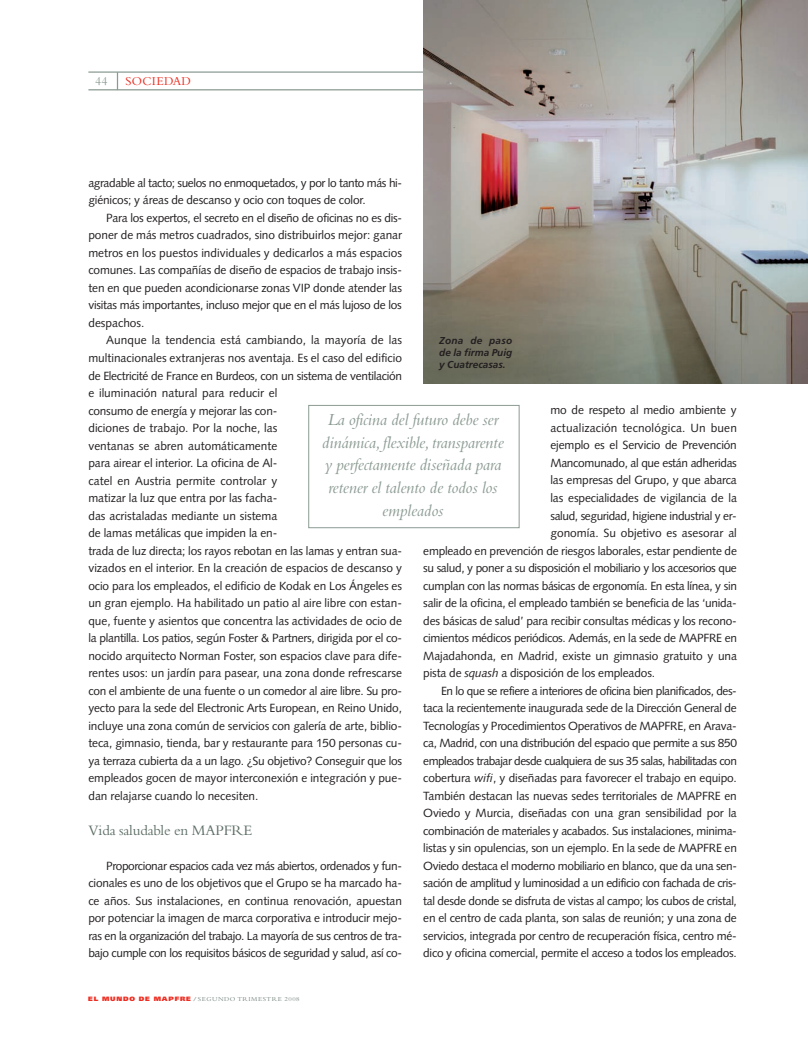
<style>
.page{position:relative;width:808px;height:1053px;background:#fff}
.page>*{position:absolute;margin:0;border:0;box-sizing:border-box;transform-origin:0 0}
.t1{font:italic 17.5px/22.5px "Bembo";letter-spacing:-.01em;color:#8b9b92;text-align:center}
.t2{font:15px "Bembo";letter-spacing:-.01em;color:#5d6e65}
.t3{font:12.5px "Bembo";letter-spacing:.025em;color:#ee2e22}
.t4{font:12.5px "Bembo";color:#8b9b92}
.t5{font:11.88px/17.5px "Syntax";letter-spacing:-.015em;color:#231f20;text-align:justify}
.t6{font:11.88px "Syntax";letter-spacing:-.035em;color:#231f20}
.t7{font:11.88px "Syntax";letter-spacing:.005em;color:#231f20}
.t8{font:11.88px "Syntax";letter-spacing:-.04em;color:#231f20}
.t9{font:11.88px "Syntax";letter-spacing:.01em;color:#231f20}
.t10{font:italic 700 10px/12px "Frutiger";color:#231f20;text-align:justify}
.t11{font:6.25px "Bembo";letter-spacing:.075em;color:#77877f;scale:1.1 1}
.s1{font-style:italic}
.s2{font-family:"Frutiger";font-weight:900;color:#ee2e22}
.s3{font-weight:700}
</style>
<div class="page">
<hr style="left:88px;top:71px;width:649px;height:2px;background:#8b9b92">
<hr style="left:88px;top:89px;width:649px;height:1px;background:#8b9b92">
<svg style="left:117px;top:73px;width:1px;height:16px"></svg>
<img style="left:423px;top:0;width:385px;height:383px">
<div style="left:309px;top:405px;width:210px;height:123px;border:1px solid #8b9b92"></div>
<p class="t4" style="left:95px;top:76px;width:14px">44</p>
<p class="t3" style="left:125px;top:76px;width:67px">SOCIEDAD</p>
<p class="t6" style="left:88px;top:178px;width:315px">agradable al tacto; suelos no enmoquetados, y por lo tanto más hi-</p>
<p class="t5" style="left:88px;top:192px;width:279px">giénicos; y áreas de descanso y ocio con toques de color.</p>
<p class="t5" style="left:106px;top:210px;width:297px">Para los expertos, el secreto en el diseño de oficinas no es dis-</p>
<p class="t5" style="left:88px;top:227px;width:315px">poner de más metros cuadrados, sino distribuirlos mejor: ganar</p>
<p class="t5" style="left:88px;top:245px;width:315px">metros en los puestos individuales y dedicarlos a más espacios</p>
<p class="t5" style="left:88px;top:262px;width:315px">comunes. Las compañías de diseño de espacios de trabajo insis-</p>
<p class="t5" style="left:88px;top:280px;width:315px">ten en que pueden acondicionarse zonas VIP donde atender las</p>
<p class="t5" style="left:88px;top:297px;width:315px">visitas más importantes, incluso mejor que en el más lujoso de los</p>
<p class="t5" style="left:88px;top:315px;width:58px">despachos.</p>
<p class="t7" style="left:106px;top:335px;width:297px">Aunque la tendencia está cambiando, la mayoría de las</p>
<p class="t5" style="left:88px;top:350px;width:315px">multinacionales extranjeras nos aventaja. Es el caso del edificio</p>
<p class="t5" style="left:88px;top:367px;width:315px">de Electricité de France en Burdeos, con un sistema de ventilación</p>
<p class="t5" style="left:88px;top:385px;width:190px">e iluminación natural para reducir el</p>
<p class="t5" style="left:88px;top:402px;width:190px">consumo de energía y mejorar las con-</p>
<p class="t5" style="left:88px;top:420px;width:190px">diciones de trabajo. Por la noche, las</p>
<p class="t5" style="left:88px;top:437px;width:190px">ventanas se abren automáticamente</p>
<p class="t5" style="left:88px;top:455px;width:190px">para airear el interior. La oficina de Al-</p>
<p class="t7" style="left:88px;top:475px;width:190px">catel en Austria permite controlar y</p>
<p class="t5" style="left:88px;top:490px;width:190px">matizar la luz que entra por las facha-</p>
<p class="t5" style="left:88px;top:507px;width:190px">das acristaladas mediante un sistema</p>
<p class="t5" style="left:88px;top:525px;width:190px">de lamas metálicas que impiden la en-</p>
<p class="t5" style="left:88px;top:542px;width:315px">trada de luz directa; los rayos rebotan en las lamas y entran sua-</p>
<p class="t5" style="left:88px;top:560px;width:315px">vizados en el interior. En la creación de espacios de descanso y</p>
<p class="t5" style="left:88px;top:577px;width:315px">ocio para los empleados, el edificio de Kodak en Los Ángeles es</p>
<p class="t5" style="left:88px;top:595px;width:315px">un gran ejemplo. Ha habilitado un patio al aire libre con estan-</p>
<p class="t5" style="left:88px;top:612px;width:315px">que, fuente y asientos que concentra las actividades de ocio de</p>
<p class="t5" style="left:88px;top:630px;width:315px">la plantilla. Los patios, según Foster &amp; Partners, dirigida por el co-</p>
<p class="t5" style="left:88px;top:647px;width:315px">nocido arquitecto Norman Foster, son espacios clave para dife-</p>
<p class="t5" style="left:88px;top:665px;width:315px">rentes usos: un jardín para pasear, una zona donde refrescarse</p>
<p class="t5" style="left:88px;top:682px;width:315px">con el ambiente de una fuente o un comedor al aire libre. Su pro-</p>
<p class="t5" style="left:88px;top:700px;width:315px">yecto para la sede del Electronic Arts European, en Reino Unido,</p>
<p class="t5" style="left:88px;top:717px;width:315px">incluye una zona común de servicios con galería de arte, biblio-</p>
<p class="t5" style="left:88px;top:735px;width:315px">teca, gimnasio, tienda, bar y restaurante para 150 personas cu-</p>
<p class="t5" style="left:88px;top:752px;width:315px">ya terraza cubierta da a un lago. ¿Su objetivo? Conseguir que los</p>
<p class="t5" style="left:88px;top:770px;width:315px">empleados gocen de mayor interconexión e integración y pue-</p>
<p class="t5" style="left:88px;top:787px;width:172px">dan relajarse cuando lo necesiten.</p>
<p class="t2" style="left:88px;top:824px;width:165px">Vida saludable en MAPFRE</p>
<p class="t5" style="left:88px;top:857px;width:315px;text-indent:18px">Proporcionar espacios cada vez más abiertos, ordenados y fun&shy;cionales es uno de los objetivos que el Grupo se ha marcado ha&shy;ce años. Sus instalaciones, en continua renovación, apuestan por potenciar la imagen de marca corporativa e introducir mejo&shy;ras en la organización del trabajo. La mayoría de sus centros de tra&shy;bajo cumple con los requisitos básicos de seguridad y salud, así co-</p>
<p class="t10" style="left:439px;top:335px;width:75px">Zona de paso de la firma Puig y Cuatrecasas.</p>
<p class="t5" style="left:550px;top:402px;width:188px">mo de respeto al medio ambiente y</p>
<p class="t9" style="left:550px;top:422px;width:188px">actualización tecnológica. Un buen</p>
<p class="t5" style="left:550px;top:437px;width:188px">ejemplo es el Servicio de Prevención</p>
<p class="t5" style="left:550px;top:455px;width:188px">Mancomunado, al que están adheridas</p>
<p class="t5" style="left:550px;top:472px;width:188px">las empresas del Grupo, y que abarca</p>
<p class="t5" style="left:550px;top:490px;width:188px">las especialidades de vigilancia de la</p>
<p class="t5" style="left:550px;top:507px;width:188px">salud, seguridad, higiene industrial y er-</p>
<p class="t5" style="left:550px;top:525px;width:188px">gonomía. Su objetivo es asesorar al</p>
<p class="t5" style="left:423px;top:542px;width:315px">empleado en prevención de riesgos laborales, estar pendiente de</p>
<p class="t5" style="left:423px;top:560px;width:315px">su salud, y poner a su disposición el mobiliario y los accesorios que</p>
<p class="t5" style="left:423px;top:577px;width:315px">cumplan con las normas básicas de ergonomía. En esta línea, y sin</p>
<p class="t5" style="left:423px;top:595px;width:315px">salir de la oficina, el empleado también se beneficia de las ‘unida-</p>
<p class="t5" style="left:423px;top:612px;width:315px">des básicas de salud’ para recibir consultas médicas y los recono-</p>
<p class="t5" style="left:423px;top:630px;width:315px">cimientos médicos periódicos. Además, en la sede de MAPFRE en</p>
<p class="t5" style="left:423px;top:647px;width:315px">Majadahonda, en Madrid, existe un gimnasio gratuito y una</p>
<p class="t5" style="left:423px;top:665px;width:233px">pista de <span class="s1">squash</span> a disposición de los empleados.</p>
<p class="t6" style="left:441px;top:685px;width:297px">En lo que se refiere a interiores de oficina bien planificados, des-</p>
<p class="t5" style="left:423px;top:700px;width:315px">taca la recientemente inaugurada sede de la Dirección General de</p>
<p class="t5" style="left:423px;top:717px;width:315px">Tecnologías y Procedimientos Operativos de MAPFRE, en Arava-</p>
<p class="t5" style="left:423px;top:735px;width:315px">ca, Madrid, con una distribución del espacio que permite a sus 850</p>
<p class="t8" style="left:423px;top:755px;width:315px">empleados trabajar desde cualquiera de sus 35 salas, habilitadas con</p>
<p class="t5" style="left:423px;top:770px;width:315px">cobertura <span class="s1">wifi</span>, y diseñadas para favorecer el trabajo en equipo.</p>
<p class="t5" style="left:423px;top:787px;width:315px">También destacan las nuevas sedes territoriales de MAPFRE en</p>
<p class="t5" style="left:423px;top:805px;width:315px">Oviedo y Murcia, diseñadas con una gran sensibilidad por la</p>
<p class="t5" style="left:423px;top:822px;width:315px">combinación de materiales y acabados. Sus instalaciones, minima-</p>
<p class="t5" style="left:423px;top:840px;width:315px">listas y sin opulencias, son un ejemplo. En la sede de MAPFRE en</p>
<p class="t5" style="left:423px;top:857px;width:315px">Oviedo destaca el moderno mobiliario en blanco, que da una sen-</p>
<p class="t6" style="left:423px;top:878px;width:315px">sación de amplitud y luminosidad a un edificio con fachada de cris-</p>
<p class="t5" style="left:423px;top:892px;width:315px">tal desde donde se disfruta de vistas al campo; los cubos de cristal,</p>
<p class="t5" style="left:423px;top:910px;width:315px">en el centro de cada planta, son salas de reunión; y una zona de</p>
<p class="t5" style="left:423px;top:927px;width:315px">servicios, integrada por centro de recuperación física, centro mé-</p>
<p class="t5" style="left:423px;top:945px;width:315px">dico y oficina comercial, permite el acceso a todos los empleados.</p>
<p class="t1" style="left:322px;top:410px;width:183px">La oficina del futuro debe ser dinámica,flexible,transparente y perfectamente diseñada para retener el talento de todos los empleados</p>
<p class="t11" style="left:88px;top:996px;width:194px"><span class="s2">EL MUNDO DE MAPFRE</span> <span class="s3">/</span>SEGUNDO TRIMESTRE 2008</p>
</div>
